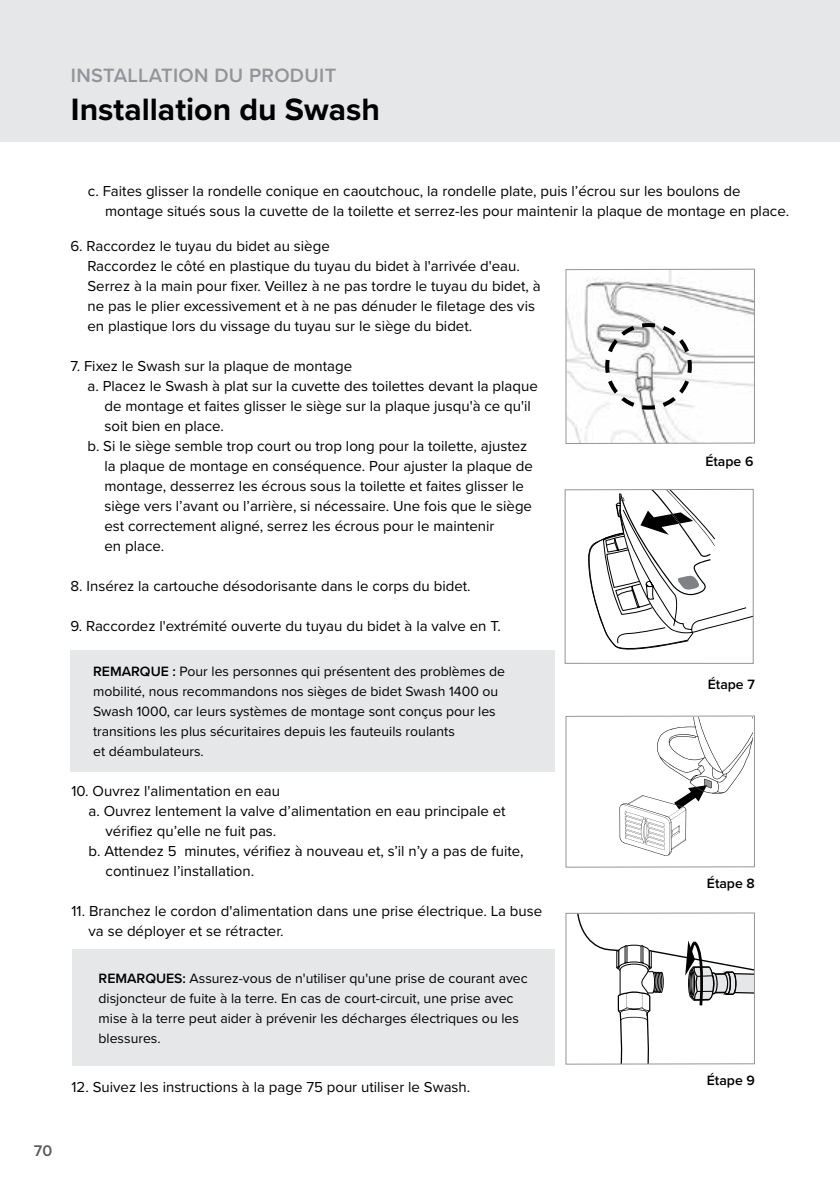
<style>
.page{position:relative;width:840px;height:1191px;background:#fff}
.page>*{position:absolute;margin:0;border:0;box-sizing:border-box;transform-origin:0 0}
.t1{font:700 32px "Proxima Nova";color:#000}
.t2{font:600 20px "Proxima Nova";letter-spacing:.015em;color:#939598}
.t3{font:600 16px "Proxima Nova";color:#58595b}
.t4{font:15px/20px "Proxima Nova";color:#000}
.t5{font:14px/20px "Proxima Nova";color:#000}
.t6{font:600 14px "Proxima Nova";color:#000}
.s1{font-weight:600}
</style>
<div class="page">
<div style="left:0;top:0;width:839px;height:142px;background:#e6e7e8"></div>
<svg style="left:577px;top:914px;width:175px;height:148px"></svg>
<div style="left:565px;top:912px;width:189px;height:152px;border:1px solid #939598"></div>
<img style="left:567px;top:271px;width:185px;height:171px">
<div style="left:565px;top:269px;width:189px;height:175px;border:1px solid #939598"></div>
<svg style="left:603px;top:321px;width:90px;height:90px"></svg>
<svg style="left:588px;top:491px;width:163px;height:159px"></svg>
<div style="left:564px;top:489px;width:189px;height:175px;border:1px solid #929496"></div>
<div style="left:565px;top:715px;width:189px;height:152px;border:1px solid #939598"></div>
<svg style="left:619px;top:718px;width:132px;height:138px"></svg>
<div style="left:70px;top:650px;width:484px;height:121px;background:#e6e7e8"></div>
<div style="left:71px;top:949px;width:483px;height:116px;background:#e6e7e8"></div>
<h2 class="t2" style="left:71px;top:60px;width:267px">INSTALLATION DU PRODUIT</h2>
<h1 class="t1" style="left:71px;top:86px;width:310px">Installation du Swash</h1>
<p class="t4" style="left:105px;top:180px;width:685px;text-indent:-17px">c. Faites glisser la rondelle conique en caoutchouc, la rondelle plate, puis l’écrou sur les boulons de montage situés sous la cuvette de la toilette et serrez-les pour maintenir la plaque de montage en place.</p>
<p class="t4" style="left:87px;top:235px;width:454px;text-indent:-17px">6. Raccordez le tuyau du bidet au siège<br>Raccordez le côté en plastique du tuyau du bidet à l'arrivée d'eau.<br>Serrez à la main pour fixer. Veillez à ne pas tordre le tuyau du bidet, à ne pas le plier excessivement et à ne pas dénuder le filetage des vis en plastique lors du vissage du tuyau sur le siège du bidet.</p>
<p class="t4" style="left:70px;top:355px;width:283px">7. Fixez le Swash sur la plaque de montage</p>
<p class="t4" style="left:87px;top:375px;width:451px">a. Placez le Swash à plat sur la cuvette des toilettes devant la plaque</p>
<p class="t4" style="left:104px;top:395px;width:427px">de montage et faites glisser le siège sur la plaque jusqu'à ce qu'il</p>
<p class="t4" style="left:104px;top:415px;width:121px">soit bien en place.</p>
<p class="t4" style="left:87px;top:435px;width:441px">b. Si le siège semble trop court ou trop long pour la toilette, ajustez</p>
<p class="t4" style="left:104px;top:455px;width:430px">la plaque de montage en conséquence. Pour ajuster la plaque de</p>
<p class="t4" style="left:104px;top:475px;width:420px">montage, desserrez les écrous sous la toilette et faites glisser le</p>
<p class="t4" style="left:104px;top:495px;width:429px">siège vers l’avant ou l’arrière, si nécessaire. Une fois que le siège</p>
<p class="t4" style="left:104px;top:515px;width:391px">est correctement aligné, serrez les écrous pour le maintenir</p>
<p class="t4" style="left:104px;top:535px;width:61px">en place.</p>
<p class="t4" style="left:70px;top:575px;width:401px">8. Insérez la cartouche désodorisante dans le corps du bidet.</p>
<p class="t4" style="left:70px;top:615px;width:432px">9. Raccordez l'extrémité ouverte du tuyau du bidet à la valve en T.</p>
<p class="t5" style="left:93px;top:661px;width:413px"><span class="s1">REMARQUE :</span> Pour les personnes qui présentent des problèmes de mobilité, nous recommandons nos sièges de bidet Swash 1400 ou Swash 1000, car leurs systèmes de montage sont conçus pour les transitions les plus sécuritaires depuis les fauteuils roulants<br>et déambulateurs.</p>
<p class="t4" style="left:71px;top:780px;width:210px">10. Ouvrez l'alimentation en eau</p>
<p class="t4" style="left:88px;top:800px;width:418px">a. Ouvrez lentement la valve d’alimentation en eau principale et</p>
<p class="t4" style="left:105px;top:820px;width:172px">vérifiez qu’elle ne fuit pas.</p>
<p class="t4" style="left:88px;top:840px;width:436px">b. Attendez 5 minutes, vérifiez à nouveau et, s’il n’y a pas de fuite,</p>
<p class="t4" style="left:105px;top:860px;width:150px">continuez l’installation.</p>
<p class="t4" style="left:88px;top:900px;width:455px;text-indent:-17px">11. Branchez le cordon d'alimentation dans une prise électrique. La buse va se déployer et se rétracter.</p>
<p class="t5" style="left:98px;top:967px;width:430px"><span class="s1">REMARQUES:</span> Assurez-vous de n'utiliser qu'une prise de courant avec disjoncteur de fuite à la terre. En cas de court-circuit, une prise avec mise à la terre peut aider à prévenir les décharges électriques ou les blessures.</p>
<p class="t4" style="left:71px;top:1076px;width:400px">12. Suivez les instructions à la page 75 pour utiliser le Swash.</p>
<p class="t6" style="left:705px;top:450px;width:49px">Étape 6</p>
<p class="t6" style="left:707px;top:674px;width:49px">Étape 7</p>
<p class="t6" style="left:706px;top:873px;width:49px">Étape 8</p>
<p class="t6" style="left:706px;top:1070px;width:49px">Étape 9</p>
<p class="t3" style="left:34px;top:1139px;width:20px">70</p>
</div>
